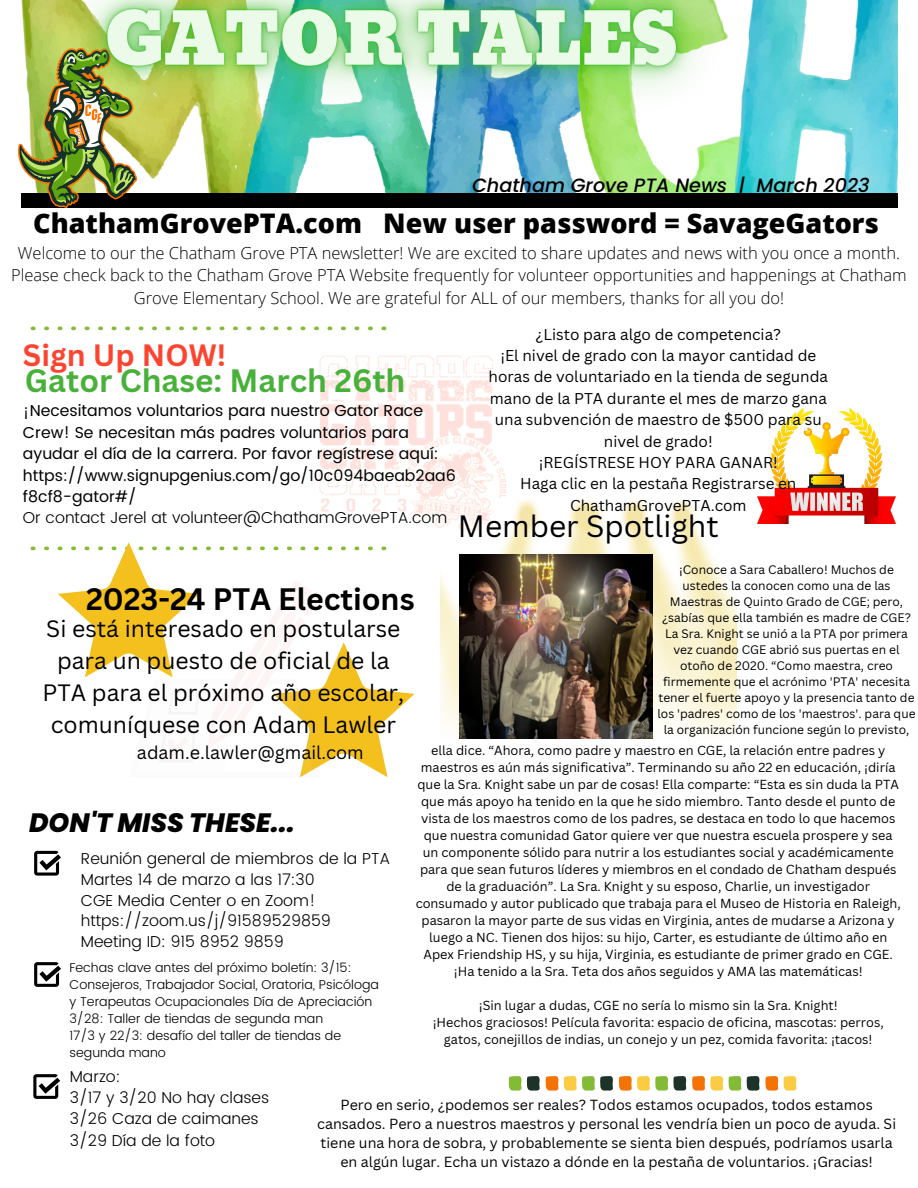
<style>
.page{position:relative;width:918px;height:1188px;background:#fff}
.page>*{position:absolute;margin:0;border:0;box-sizing:border-box;transform-origin:0 0}
.t1{font:700 31.5px "Canva Sans";color:#48b139}
.t2{font:700 30.15px "Canva Sans";color:#000}
.t3{font:30px "Canva Sans";color:#000}
.t4{font:700 30px "Canva Sans";color:#fb4530}
.t5{font:800 27px "Open Sans";color:#000}
.t6{font:italic 800 26.55px "Poppins";color:#000}
.t7{font:22.95px/31.8px "Canva Sans";color:#000;text-align:center}
.t8{font:italic 500 19.2px "Poppins";color:#000}
.t9{font:18px "Canva Sans";color:#000}
.t10{font:300 16.5px/22.5px "Open Sans";color:#000;text-align:center}
.t11{font:300 15.75px/20.7px "Poppins";color:#000}
.t12{font:15.75px/21.3px "Poppins";color:#000}
.t13{font:15.3px/21.3px "Canva Sans";color:#000;text-align:center}
.t14{font:14.25px/19.2px "Canva Sans";color:#000;text-align:center}
.t15{font:12.75px/17px "Canva Sans";color:#000;text-align:center}
.t16{font:300 12.75px/17.1px "Poppins";color:#000}
.t17{font:12px/16px "Canva Sans";color:#000;text-align:center}
</style>
<div class="page">
<img style="left:208px;top:0;width:689px;height:193px">
<div style="left:21px;top:193px;width:876px;height:15px;background:#000"></div>
<img style="left:35px;top:186px;width:97px;height:22px">
<svg style="left:34px;top:851px;width:27px;height:25px"></svg>
<svg style="left:34px;top:962px;width:27px;height:25px"></svg>
<svg style="left:33px;top:1074px;width:27px;height:25px"></svg>
<svg style="left:30px;top:327px;width:357px;height:223px"></svg>
<img style="left:440px;top:499px;width:296px;height:235px">
<img style="left:459px;top:554px;width:194px;height:185px">
<img style="left:316px;top:353px;width:194px;height:181px">
<svg style="left:58px;top:542px;width:357px;height:236px"></svg>
<img style="left:758px;top:408px;width:137px;height:115px">
<svg style="left:509px;top:1076px;width:31px;height:15px"></svg>
<svg style="left:546px;top:1076px;width:67px;height:15px"></svg>
<svg style="left:619px;top:1076px;width:67px;height:15px"></svg>
<svg style="left:692px;top:1076px;width:49px;height:15px"></svg>
<svg style="left:747px;top:1076px;width:49px;height:15px"></svg>
<img style="left:18px;top:0;width:750px;height:186px">
<h3 class="t8" style="left:472px;top:172px;width:399px">Chatham Grove PTA News | March 2023</h3>
<h3 class="t5" style="left:33px;top:205px;width:847px">ChathamGrovePTA.com New user password = SavageGators</h3>
<p class="t10" style="left:11px;top:241px;width:897px">Welcome to our the Chatham Grove PTA newsletter! We are excited to share updates and news with you once a month.<br>Please check back to the Chatham Grove PTA Website frequently for volunteer opportunities and happenings at Chatham<br>Grove Elementary School. We are grateful for ALL of our members, thanks for all you do!</p>
<p class="t13" style="left:489px;top:323px;width:341px">¿Listo para algo de competencia?<br>¡El nivel de grado con la mayor cantidad de horas de voluntariado en la tienda de segunda mano de la PTA durante el mes de marzo gana una subvención de maestro de $500 para su nivel de grado!<br>¡REGÍSTRESE HOY PARA GANAR!<br>Haga clic en la pestaña Registrarse en ChathamGrovePTA.com</p>
<h3 class="t4" style="left:23px;top:334px;width:205px">Sign Up NOW!</h3>
<h1 class="t1" style="left:25px;top:358px;width:382px">Gator Chase: March 26th</h1>
<p class="t12" style="left:23px;top:400px;width:435px">¡Necesitamos voluntarios para nuestro Gator Race Crew! Se necesitan más padres voluntarios para ayudar el día de la carrera. Por favor regístrese aquí: https://www.signupgenius.com/go/10c094baeab2aa6 f8cf8-gator#/</p>
<p class="t11" style="left:23px;top:508px;width:426px">Or contact Jerel at volunteer@ChathamGrovePTA.com</p>
<h3 class="t3" style="left:458px;top:505px;width:262px">Member Spotlight</h3>
<p class="t17" style="left:657px;top:561px;width:260px">¡Conoce a Sara Caballero! Muchos de ustedes la conocen como una de las Maestras de Quinto Grado de CGE; pero, ¿sabías que ella también es madre de CGE?<br>La Sra. Knight se unió a la PTA por primera vez cuando CGE abrió sus puertas en el otoño de 2020. “Como maestra, creo firmemente que el acrónimo 'PTA' necesita tener el fuerte apoyo y la presencia tanto de los 'padres' como de los 'maestros'. para que la organización funcione según lo previsto,</p>
<h2 class="t2" style="left:86px;top:578px;width:330px">2023-24 PTA Elections</h2>
<h3 class="t7" style="left:42px;top:613px;width:363px">Si está interesado en postularse para un puesto de oficial de la<br>PTA para el próximo año escolar, comuníquese con Adam Lawler</h3>
<h3 class="t9" style="left:137px;top:740px;width:228px">adam.e.lawler@gmail.com</h3>
<p class="t15" style="left:416px;top:742px;width:487px">ella dice. “Ahora, como padre y maestro en CGE, la relación entre padres y maestros es aún más significativa”. Terminando su año 22 en educación, ¡diría que la Sra. Knight sabe un par de cosas! Ella comparte: “Esta es sin duda la PTA que más apoyo ha tenido en la que he sido miembro. Tanto desde el punto de vista de los maestros como de los padres, se destaca en todo lo que hacemos que nuestra comunidad Gator quiere ver que nuestra escuela prospere y sea un componente sólido para nutrir a los estudiantes social y académicamente para que sean futuros líderes y miembros en el condado de Chatham después de la graduación”. La Sra. Knight y su esposo, Charlie, un investigador consumado y autor publicado que trabaja para el Museo de Historia en Raleigh, pasaron la mayor parte de sus vidas en Virginia, antes de mudarse a Arizona y luego a NC. Tienen dos hijos: su hijo, Carter, es estudiante de último año en Apex Friendship HS, y su hija, Virginia, es estudiante de primer grado en CGE. ¡Ha tenido a la Sra. Teta dos años seguidos y AMA las matemáticas!</p>
<p class="t15" style="left:433px;top:997px;width:453px">¡Sin lugar a dudas, CGE no sería lo mismo sin la Sra. Knight!<br>¡Hechos graciosos! Película favorita: espacio de oficina, mascotas: perros, gatos, conejillos de indias, un conejo y un pez, comida favorita: ¡tacos!</p>
<h3 class="t6" style="left:29px;top:805px;width:267px">DON'T MISS THESE...</h3>
<p class="t11" style="left:81px;top:848px;width:311px">Reunión general de miembros de la PTA<br>Martes 14 de marzo a las 17:30<br>CGE Media Center o en Zoom! https://zoom.us/j/91589529859<br>Meeting ID: 915 8952 9859</p>
<p class="t16" style="left:69px;top:959px;width:311px">Fechas clave antes del próximo boletín: 3/15:<br>Consejeros, Trabajador Social, Oratoria, Psicóloga y Terapeutas Ocupacionales Día de Apreciación 3/28: Taller de tiendas de segunda man<br>17/3 y 22/3: desafío del taller de tiendas de segunda mano</p>
<p class="t11" style="left:70px;top:1066px;width:201px;line-height:21.3px">Marzo:<br>3/17 y 3/20 No hay clases<br>3/26 Caza de caimanes<br>3/29 Día de la foto</p>
<p class="t14" style="left:317px;top:1095px;width:580px">Pero en serio, ¿podemos ser reales? Todos estamos ocupados, todos estamos cansados. Pero a nuestros maestros y personal les vendría bien un poco de ayuda. Si tiene una hora de sobra, y probablemente se sienta bien después, podríamos usarla en algún lugar. Echa un vistazo a dónde en la pestaña de voluntarios. ¡Gracias!</p>
</div>
